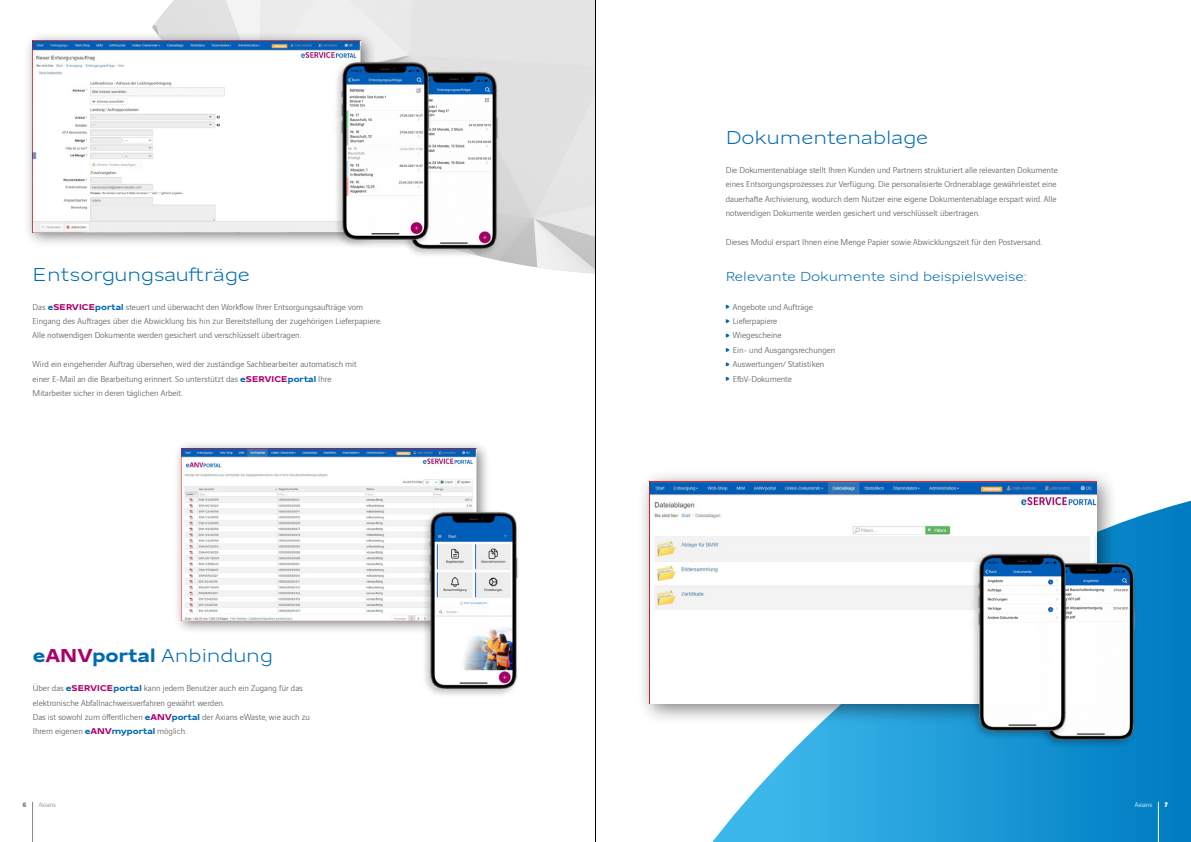
<style>
.page{position:relative;width:1191px;height:842px;background:#fff}
.page>*{position:absolute;margin:0;border:0;box-sizing:border-box;transform-origin:0 0}
.t1{font:300 20px "Vinci Sans Expanded";color:#0069b4}
.t2{font:300 14px "Vinci Sans Expanded";color:#0069b4}
.t3{font:300 9px/14.4px "Vinci Sans";color:#565656}
.t4{font:300 7px "Vinci Sans";color:#878786}
.t5{font:300 7px "Vinci Sans";color:#fff}
.t6{font:900 7px "Vinci Sans";color:#878786}
.t7{font:900 7px "Vinci Sans";color:#fff}
.s1{font-family:"Vinci Sans Expanded";font-weight:700;color:#0069b4}
.s2{font-family:"Vinci Sans Expanded";font-weight:700;color:#aa0069}
.s3{font-weight:700}
.s4{font-weight:700;color:#aa0069}
</style>
<div class="page">
<hr style="left:32px;top:802px;width:1px;height:40px;background:#878786">
<svg style="left:712px;top:728px;width:479px;height:114px"></svg>
<img style="left:152px;top:0;width:443px;height:274px">
<svg style="left:726px;top:348px;width:3px;height:4px"></svg>
<div style="left:23px;top:31px;width:354px;height:217px;background:#000;opacity:.5"></div>
<img style="left:32px;top:40px;width:147px;height:192px">
<div style="left:173px;top:440px;width:317px;height:195px;background:#000;opacity:.5"></div>
<img style="left:181px;top:449px;width:85px;height:172px">
<div style="left:637px;top:469px;width:481px;height:256px;background:#000;opacity:.5"></div>
<img style="left:650px;top:481px;width:446px;height:222px">
<img style="left:524px;top:2px;width:39px;height:272px">
<img style="left:883px;top:500px;width:308px;height:304px">
<img style="left:179px;top:0;width:345px;height:274px">
<img style="left:815px;top:484px;width:346px;height:310px">
<img style="left:266px;top:443px;width:252px;height:252px">
<hr style="left:1158px;top:802px;width:1px;height:40px;background:#fff">
<hr style="left:595px;top:0;width:1px;height:842px;background:#000">
<h1 class="t1" style="left:33px;top:260px;width:219px">Entsorgungsaufträge</h1>
<p class="t3" style="left:33px;top:299px;width:350px">Das <span class="s1">e</span><span class="s2">SERVICE</span><span class="s1">portal</span> steuert und überwacht den Workflow Ihrer Entsorgungsaufträge vom<br>Eingang des Auftrages über die Abwicklung bis hin zur Bereitstellung der zugehörigen Lieferpapiere.<br>Alle notwendigen Dokumente werden gesichert und verschlüsselt übertragen.</p>
<p class="t3" style="left:33px;top:356px;width:326px">Wird ein eingehender Auftrag übersehen, wird der zuständige Sachbearbeiter automatisch mit einer E-Mail an die Bearbeitung erinnert. So unterstützt das <span class="s1">e</span><span class="s2">SERVICE</span><span class="s1">portal</span> Ihre<br>Mitarbeiter sicher in deren täglichen Arbeit.</p>
<h1 class="t1" style="left:33px;top:642px;width:241px"><span class="s3">e</span><span class="s4">ANV</span><span class="s3">portal</span> Anbindung</h1>
<p class="t3" style="left:33px;top:680px;width:279px">Über das <span class="s1">e</span><span class="s2">SERVICE</span><span class="s1">portal</span> kann jedem Benutzer auch ein Zugang für das elektronische Abfallnachweisverfahren gewährt werden.<br>Das ist sowohl zum öffentlichen <span class="s1">e</span><span class="s2">ANV</span><span class="s1">portal</span> der Axians eWaste, wie auch zu Ihrem eigenen <span class="s1">e</span><span class="s2">ANV</span><span class="s1">myportal</span> möglich.</p>
<p class="t6" style="left:23px;top:798px;width:5px">6</p>
<p class="t4" style="left:39px;top:799px;width:19px">Axians</p>
<h1 class="t1" style="left:726px;top:123px;width:204px">Dokumentenablage</h1>
<p class="t3" style="left:726px;top:162px;width:333px">Die Dokumentenablage stellt Ihren Kunden und Partnern strukturiert alle relevanten Dokumente eines Entsorgungsprozesses zur Verfügung. Die personalisierte Ordnerablage gewährleistet eine dauerhafte Archivierung, wodurch dem Nutzer eine eigene Dokumentenablage erspart wird. Alle notwendigen Dokumente werden gesichert und verschlüsselt übertragen.</p>
<p class="t3" style="left:726px;top:234px;width:318px">Dieses Modul erspart Ihnen eine Menge Papier sowie Abwicklungszeit für den Postversand.</p>
<h2 class="t2" style="left:726px;top:266px;width:302px">Relevante Dokumente sind beispielsweise:</h2>
<p class="t3" style="left:733px;top:299px;width:104px">Angebote und Aufträge<br>Lieferpapiere<br>Wiegescheine<br>Ein- und Ausgangsrechungen<br>Auswertungen/ Statistiken<br>EfbV-Dokumente</p>
<p class="t5" style="left:1134px;top:799px;width:19px">Axians</p>
<p class="t7" style="left:1164px;top:798px;width:5px">7</p>
</div>
